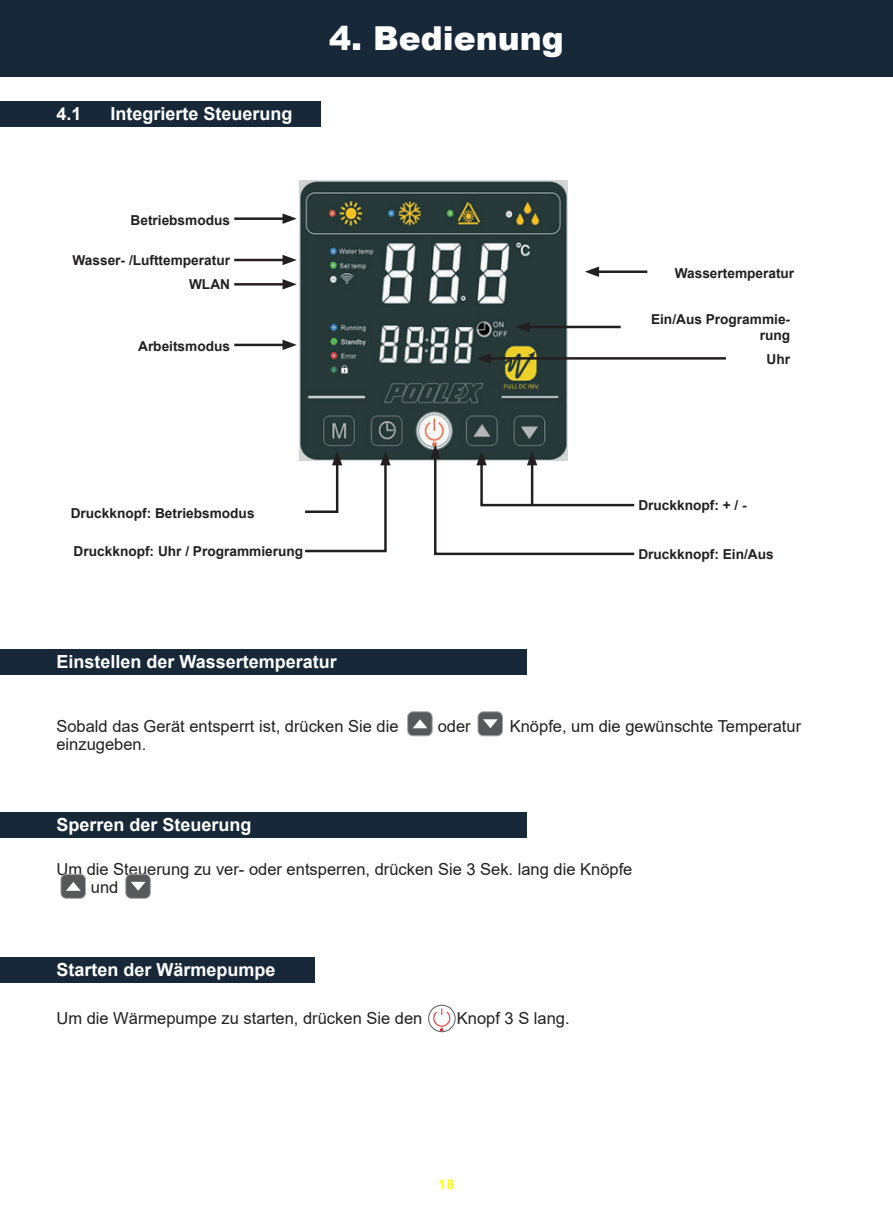
<style>
.page{position:relative;width:893px;height:1212px;background:#fff}
.page>*{position:absolute;margin:0;border:0;box-sizing:border-box;transform-origin:0 0}
.t1{font:900 33px "Arial";color:#fff}
.t2{font:700 18px "Arial";color:#fff}
.t3{font:16.5px/18px "Arial";color:#231f20}
.t4{font:700 13.65px/16.4px "Arial";color:#231f20;text-align:right}
.t5{font:700 13.5px "Arial";color:#ff0}
</style>
<div class="page">
<div style="left:0;top:0;width:893px;height:77px;background:#172938"></div>
<div style="left:0;top:101px;width:321px;height:25px;background:#172938"></div>
<img style="left:299px;top:181px;width:268px;height:279px">
<svg style="left:303px;top:451px;width:88px;height:102px"></svg>
<hr style="left:234px;top:259px;width:53px;height:2px;background:#231f20">
<svg style="left:283px;top:255px;width:14px;height:10px"></svg>
<hr style="left:234px;top:283px;width:53px;height:3px;background:#231f20">
<svg style="left:283px;top:279px;width:14px;height:10px"></svg>
<hr style="left:594px;top:270px;width:53px;height:3px;background:#231f20">
<svg style="left:585px;top:266px;width:14px;height:11px"></svg>
<hr style="left:234px;top:217px;width:53px;height:3px;background:#231f20">
<svg style="left:283px;top:213px;width:14px;height:11px"></svg>
<hr style="left:234px;top:344px;width:53px;height:2px;background:#231f20">
<svg style="left:283px;top:340px;width:14px;height:10px"></svg>
<svg style="left:430px;top:444px;width:205px;height:112px"></svg>
<hr style="left:486px;top:357px;width:240px;height:3px;background:#231f20">
<svg style="left:476px;top:353px;width:15px;height:11px"></svg>
<hr style="left:525px;top:326px;width:96px;height:2px;background:#231f20">
<svg style="left:515px;top:322px;width:15px;height:10px"></svg>
<div style="left:0;top:957px;width:315px;height:25px;background:#172938"></div>
<div style="left:0;top:812px;width:527px;height:25px;background:#172938"></div>
<div style="left:0;top:649px;width:527px;height:26px;background:#172938"></div>
<svg style="left:429px;top:1005px;width:26px;height:27px"></svg>
<div style="left:428px;top:1005px;width:28px;height:27px;border:1px solid #57585a;border-radius:50%"></div>
<svg style="left:433px;top:1008px;width:18px;height:22px"></svg>
<div style="left:61px;top:874px;width:24px;height:24px;background:#57585a;border-radius:5px"></div>
<div style="left:61px;top:874px;width:25px;height:24px;border:1px solid #a8a9ad;border-radius:5px"></div>
<svg style="left:66px;top:882px;width:15px;height:9px"></svg>
<div style="left:126px;top:874px;width:24px;height:24px;background:#57585a;border-radius:5px"></div>
<div style="left:126px;top:874px;width:24px;height:24px;border:1px solid #a8a9ad;border-radius:5px"></div>
<svg style="left:131px;top:882px;width:15px;height:9px"></svg>
<div style="left:408px;top:712px;width:24px;height:24px;background:#57585a;border-radius:5px"></div>
<div style="left:407px;top:712px;width:25px;height:24px;border:1px solid #a8a9ad;border-radius:5px"></div>
<svg style="left:413px;top:719px;width:14px;height:9px"></svg>
<div style="left:478px;top:712px;width:25px;height:24px;background:#57585a;border-radius:5px"></div>
<div style="left:478px;top:712px;width:25px;height:24px;border:1px solid #a8a9ad;border-radius:5px"></div>
<svg style="left:483px;top:719px;width:15px;height:9px"></svg>
<p class="t2" style="left:56px;top:107px;width:27px">4.1</p>
<p class="t2" style="left:110px;top:107px;width:184px">Integrierte Steuerung</p>
<p class="t4" style="left:131px;top:213px;width:101px">Betriebsmodus</p>
<p class="t4" style="left:73px;top:249px;width:159px;line-height:24.3px">Wasser- /Lufttemperatur<br>WLAN</p>
<p class="t4" style="left:138px;top:339px;width:93px">Arbeitsmodus</p>
<h1 class="t1" style="left:329px;top:26px;width:236px">4. Bedienung</h1>
<p class="t4" style="left:71px;top:506px;width:185px">Druckknopf: Betriebsmodus</p>
<p class="t4" style="left:74px;top:544px;width:231px">Druckknopf: Uhr / Programmierung</p>
<p class="t2" style="left:56px;top:655px;width:282px">Einstellen der Wassertemperatur</p>
<p class="t4" style="left:675px;top:266px;width:121px">Wassertemperatur</p>
<p class="t4" style="left:651px;top:312px;width:141px">Ein/Aus Programmie&shy;rung</p>
<p class="t4" style="left:767px;top:352px;width:25px">Uhr</p>
<p class="t4" style="left:638px;top:498px;width:110px">Druckknopf: + / -</p>
<p class="t4" style="left:638px;top:547px;width:137px">Druckknopf: Ein/Aus</p>
<p class="t3" style="left:56px;top:718px;width:344px">Sobald das Gerät entsperrt ist, drücken Sie die</p>
<p class="t3" style="left:438px;top:718px;width:35px">oder</p>
<p class="t3" style="left:510px;top:718px;width:293px">Knöpfe, um die gewünschte Temperatur</p>
<p class="t3" style="left:56px;top:736px;width:91px">einzugeben.</p>
<p class="t2" style="left:56px;top:817px;width:197px">Sperren der Steuerung</p>
<p class="t3" style="left:91px;top:861px;width:543px;text-indent:-35px">Um die Steuerung zu ver- oder entsperren, drücken Sie 3 Sek. lang die Knöpfe und</p>
<p class="t2" style="left:56px;top:962px;width:221px">Starten der Wärmepumpe</p>
<p class="t3" style="left:56px;top:1011px;width:367px">Um die Wärmepumpe zu starten, drücken Sie den</p>
<p class="t3" style="left:457px;top:1011px;width:114px">Knopf 3 S lang.</p>
<p class="t5" style="left:439px;top:1179px;width:17px">18</p>
</div>
